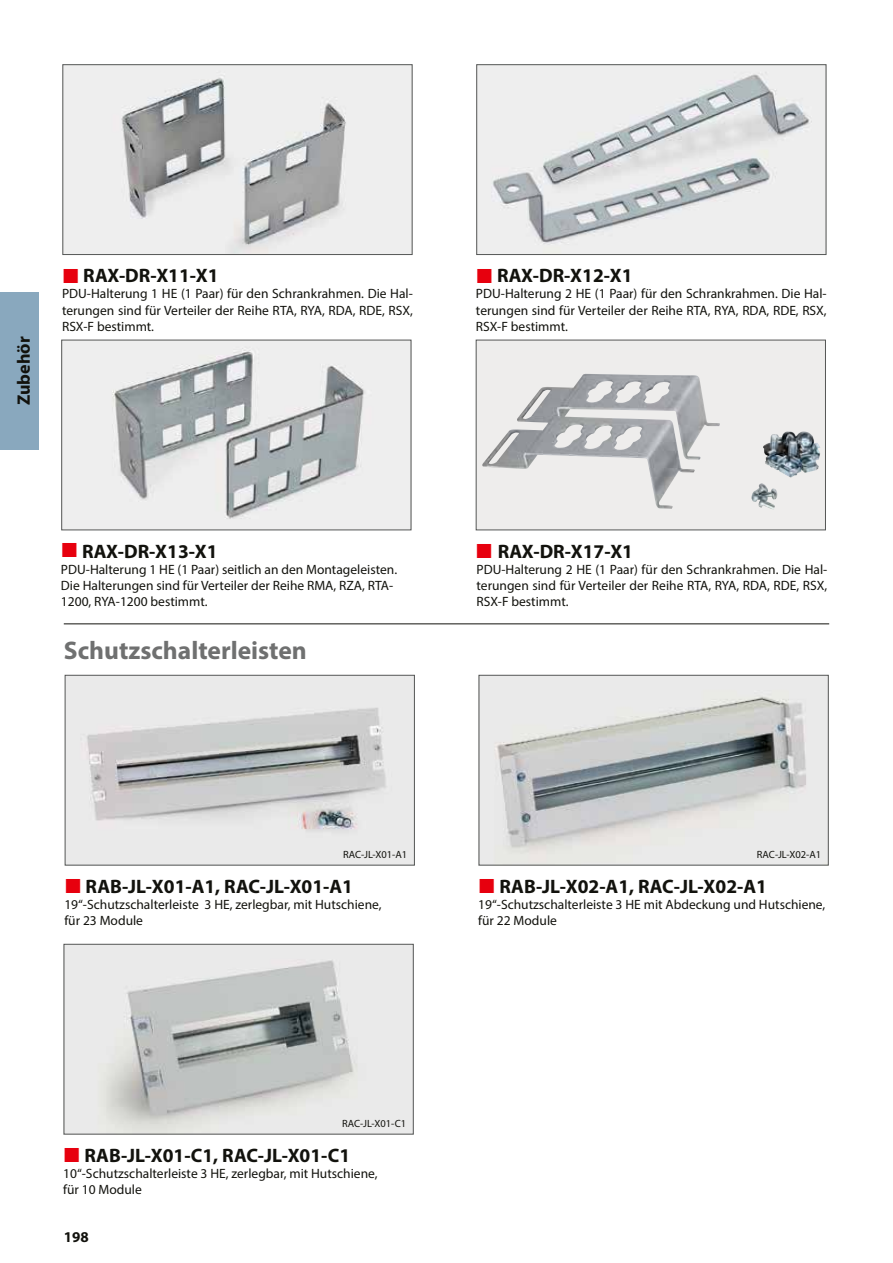
<style>
.page{position:relative;width:893px;height:1263px;background:#fff}
.page>*{position:absolute;margin:0;border:0;box-sizing:border-box;transform-origin:0 0}
.popisek_-_st{font:700 25.5px "Myriad Pro";color:#6f7070}
.popisek_-_stand_vlas{font:700 19.5px "Myriad Pro";color:#12120d}
.t1{font:700 18px "Myriad Pro";color:#12120d}
.t2{font:700 15px "Myriad Pro";color:#12120d}
.popisek_-_stand_vlas-2{font:13.5px/16.2px "Myriad Pro";color:#12120d}
.popisek_-_nadpis_tec{font:10.5px "Myriad Pro";color:#12120d}
</style>
<div class="page">
<img style="left:67px;top:677px;width:346px;height:186px">
<div style="left:65px;top:675px;width:350px;height:190px;border:1px solid #555756"></div>
<img style="left:65px;top:66px;width:345px;height:187px">
<div style="left:63px;top:64px;width:349px;height:191px;border:1px solid #555756"></div>
<img style="left:66px;top:946px;width:345px;height:186px">
<div style="left:64px;top:944px;width:349px;height:190px;border:1px solid #555756"></div>
<img style="left:64px;top:342px;width:345px;height:186px">
<img style="left:481px;top:677px;width:345px;height:186px">
<div style="left:479px;top:675px;width:349px;height:190px;border:1px solid #555756"></div>
<img style="left:478px;top:66px;width:346px;height:187px">
<div style="left:476px;top:64px;width:350px;height:191px;border:1px solid #555756"></div>
<div style="left:0;top:292px;width:38px;height:158px;background:#89a8be"></div>
<hr style="left:64px;top:624px;width:765px;height:1px;background:#12120d">
<div style="left:476px;top:340px;width:349px;height:190px;background:#eeedec"></div>
<img style="left:482px;top:374px;width:238px;height:135px">
<div style="left:476px;top:340px;width:350px;height:190px;border:1px solid #555756"></div>
<p class="t1" style="left:12px;top:405px;width:70px;rotate:-90deg">Zubehör</p>
<p class="popisek_-_stand_vlas" style="left:83px;top:263px;width:137px">RAX-DR-X11-X1</p>
<p class="popisek_-_stand_vlas-2" style="left:62px;top:286px;width:352px;text-align:justify">PDU-Halterung 1 HE (1 Paar) für den Schrankrahmen. Die Hal&shy;terungen sind für Verteiler der Reihe RTA, RYA, RDA, RDE, RSX, RSX-F bestimmt.</p>
<p class="popisek_-_stand_vlas" style="left:82px;top:538px;width:137px">RAX-DR-X13-X1</p>
<p class="popisek_-_stand_vlas-2" style="left:61px;top:561px;width:338px">PDU-Halterung 1 HE (1 Paar) seitlich an den Montageleisten.<br>Die Halterungen sind für Verteiler der Reihe RMA, RZA, RTA-<br>1200, RYA-1200 bestimmt.</p>
<p class="popisek_-_st" style="left:64px;top:633px;width:245px">Schutzschalterleisten</p>
<p class="popisek_-_stand_vlas" style="left:497px;top:263px;width:137px">RAX-DR-X12-X1</p>
<p class="popisek_-_stand_vlas-2" style="left:476px;top:286px;width:352px;text-align:justify">PDU-Halterung 2 HE (1 Paar) für den Schrankrahmen. Die Hal&shy;terungen sind für Verteiler der Reihe RTA, RYA, RDA, RDE, RSX, RSX-F bestimmt.</p>
<p class="popisek_-_stand_vlas" style="left:498px;top:538px;width:137px">RAX-DR-X17-X1</p>
<p class="popisek_-_stand_vlas-2" style="left:476px;top:561px;width:352px;text-align:justify">PDU-Halterung 2 HE (1 Paar) für den Schrankrahmen. Die Hal&shy;terungen sind für Verteiler der Reihe RTA, RYA, RDA, RDE, RSX, RSX-F bestimmt.</p>
<p class="popisek_-_nadpis_tec" style="left:343px;top:848px;width:66px">RAC-JL-X01-A1</p>
<p class="popisek_-_stand_vlas" style="left:86px;top:873px;width:269px">RAB-JL-X01-A1, RAC-JL-X01-A1</p>
<p class="popisek_-_stand_vlas-2" style="left:64px;top:896px;width:319px">19“-Schutzschalterleiste 3 HE, zerlegbar, mit Hutschiene, für 23 Module</p>
<p class="popisek_-_nadpis_tec" style="left:757px;top:848px;width:66px">RAC-JL-X02-A1</p>
<p class="popisek_-_stand_vlas" style="left:499px;top:873px;width:269px">RAB-JL-X02-A1, RAC-JL-X02-A1</p>
<p class="popisek_-_stand_vlas-2" style="left:478px;top:896px;width:349px">19“-Schutzschalterleiste 3 HE mit Abdeckung und Hutschiene, für 22 Module</p>
<p class="popisek_-_nadpis_tec" style="left:342px;top:1117px;width:66px">RAC-JL-X01-C1</p>
<p class="popisek_-_stand_vlas" style="left:84px;top:1142px;width:267px">RAB-JL-X01-C1, RAC-JL-X01-C1</p>
<p class="popisek_-_stand_vlas-2" style="left:63px;top:1165px;width:316px">10“-Schutzschalterleiste 3 HE, zerlegbar, mit Hutschiene, für 10 Module</p>
<p class="t2" style="left:64px;top:1227px;width:26px">198</p>
</div>
